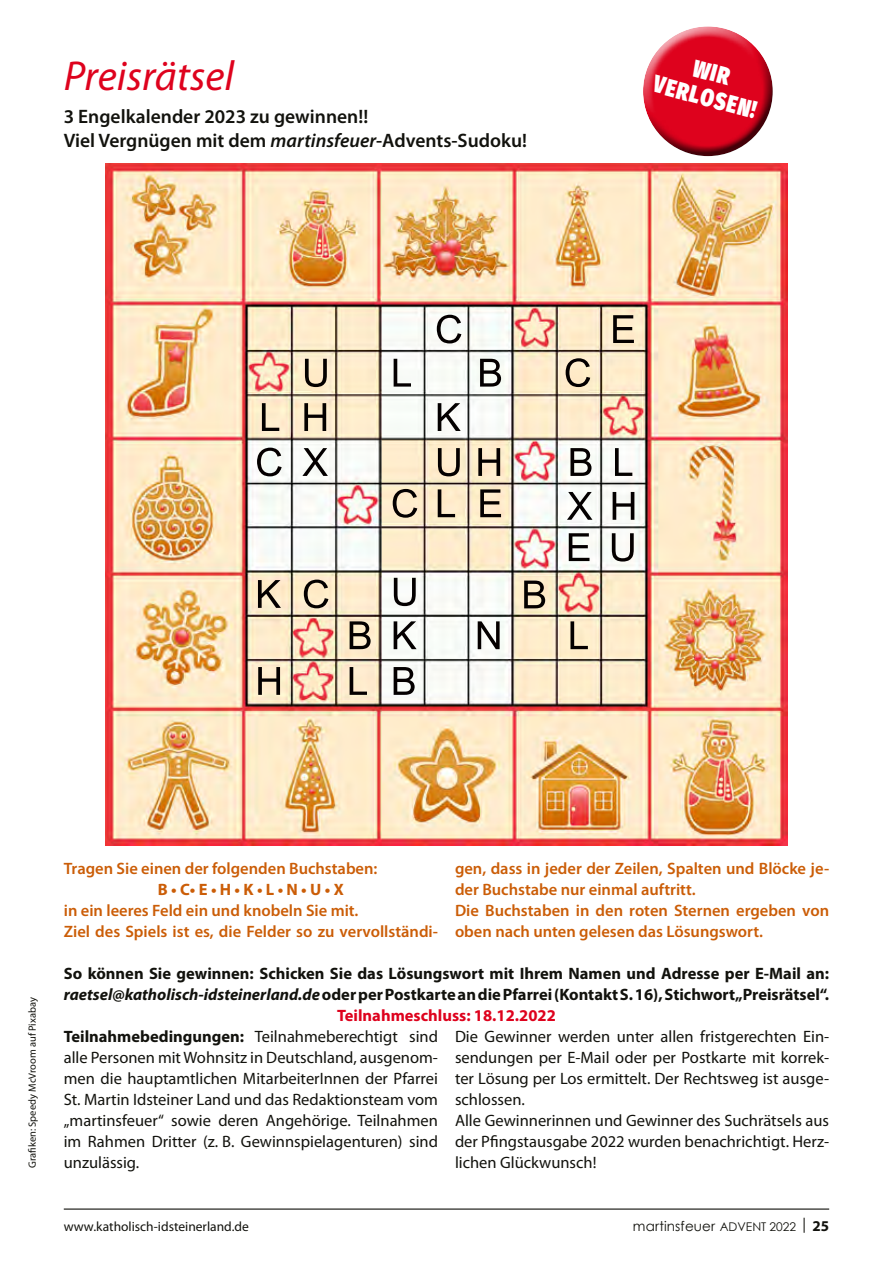
<style>
.page{position:relative;width:893px;height:1263px;background:#fff}
.page>*{position:absolute;margin:0;border:0;box-sizing:border-box;transform-origin:0 0}
.t1{font:italic 42px "Myriad Pro";color:#de021d}
.t2{font:900 24.45px/25.5px "Fira Sans";color:#fff;text-align:center;scale:.8 1}
.t3{font:600 19.5px/24px "Myriad Pro";color:#12120d}
.t4{font:16.5px/21px "Myriad Pro";color:#12120d;text-align:justify}
.t5{font:600 16.5px/21px "Myriad Pro";color:#cb5d07}
.t6{font:700 16.5px/21px "Myriad Pro";color:#12120d;text-align:center}
.t7{font:700 16.5px "Myriad Pro";color:#cb5d07}
.t8{font:13.5px "Myriad Pro";color:#12120d}
.t9{font:13.5px "Century Gothic";letter-spacing:.01em;color:#12120d}
.t10{font:10.5px "Myriad Pro";color:#12120d}
.s1{font-style:italic}
.s2{color:#de021d}
.s3{font-weight:700}
.s4{font-size:12px}
.s5{font-family:"Myriad Pro";font-size:15px}
.s6{font-family:"Myriad Pro";font-weight:700;font-size:15px}
</style>
<div class="page">
<hr style="left:64px;top:1208px;width:765px;height:1px;background:#12120d">
<img style="left:105px;top:163px;width:682px;height:682px">
<div style="left:642px;top:25px;width:129px;height:103px;background:#fff;opacity:.75"></div>
<div style="left:642px;top:47px;width:133px;height:110px;background:#12120d;opacity:.75"></div>
<h1 class="t1" style="left:64px;top:50px;width:172px">Preisrätsel</h1>
<p class="t3" style="left:64px;top:104px;width:465px">3 Engelkalender 2023 zu gewinnen!!<br>Viel Vergnügen mit dem <span class="s1">martinsfeuer</span>-Advents-Sudoku!</p>
<h2 class="t2" style="left:664px;top:46px;width:133px;rotate:15deg">Wir verlosen!</h2>
<p class="t10" style="left:26px;top:1168px;width:172px;rotate:-90deg">Grafiken: Speedy McVroom auf Pixabay</p>
<p class="t5" style="left:64px;top:857px;width:315px">Tragen Sie einen der folgenden Buchstaben:</p>
<p class="t7" style="left:158px;top:879px;width:187px">B • C• E • H • K • L • N • U • X</p>
<p class="t5" style="left:64px;top:899px;width:376px">in ein leeres Feld ein und knobeln Sie mit.<br>Ziel des Spiels ist es, die Felder so zu vervollständi-</p>
<p class="t5" style="left:455px;top:857px;width:376px">gen, dass in jeder der Zeilen, Spalten und Blöcke je&shy;der Buchstabe nur einmal auftritt.<br>Die Buchstaben in den roten Sternen ergeben von oben nach unten gelesen das Lösungswort.</p>
<p class="t6" style="left:64px;top:962px;width:767px">So können Sie gewinnen: Schicken Sie das Lösungswort mit Ihrem Namen und Adresse per E-Mail an: <span class="s1">raetsel@katholisch-idsteinerland.de</span> oder per Postkarte an die Pfarrei (Kontakt S. 16), Stichwort„Preisrätsel“.<br><span class="s2">Teilnahmeschluss: 18.12.2022</span></p>
<p class="t4" style="left:64px;top:1025px;width:376px"><span class="s3">Teilnahmebedingungen:</span> Teilnahmeberechtigt sind alle Personen mit Wohnsitz in Deutschland, ausgenom&shy;men die hauptamtlichen MitarbeiterInnen der Pfarrei St. Martin Idsteiner Land und das Redaktionsteam vom „martinsfeuer“ sowie deren Angehörige. Teilnahmen im Rahmen Dritter (z. B. Gewinnspielagenturen) sind unzulässig.</p>
<p class="t4" style="left:455px;top:1025px;width:376px;text-align:left">Die Gewinner werden unter allen fristgerechten Ein&shy;sendungen per E-Mail oder per Postkarte mit korrek&shy;ter Lösung per Los ermittelt. Der Rechtsweg ist ausge&shy;schlossen.<br>Alle Gewinnerinnen und Gewinner des Suchrätsels aus der Pfingstausgabe 2022 wurden benachrichtigt. Herz&shy;lichen Glückwunsch!</p>
<p class="t8" style="left:64px;top:1218px;width:187px">www.katholisch-idsteinerland.de</p>
<p class="t9" style="left:633px;top:1216px;width:198px">martinsfeuer <span class="s4">advent 2022</span> <span class="s5">|</span> <span class="s6">25</span></p>
</div>
